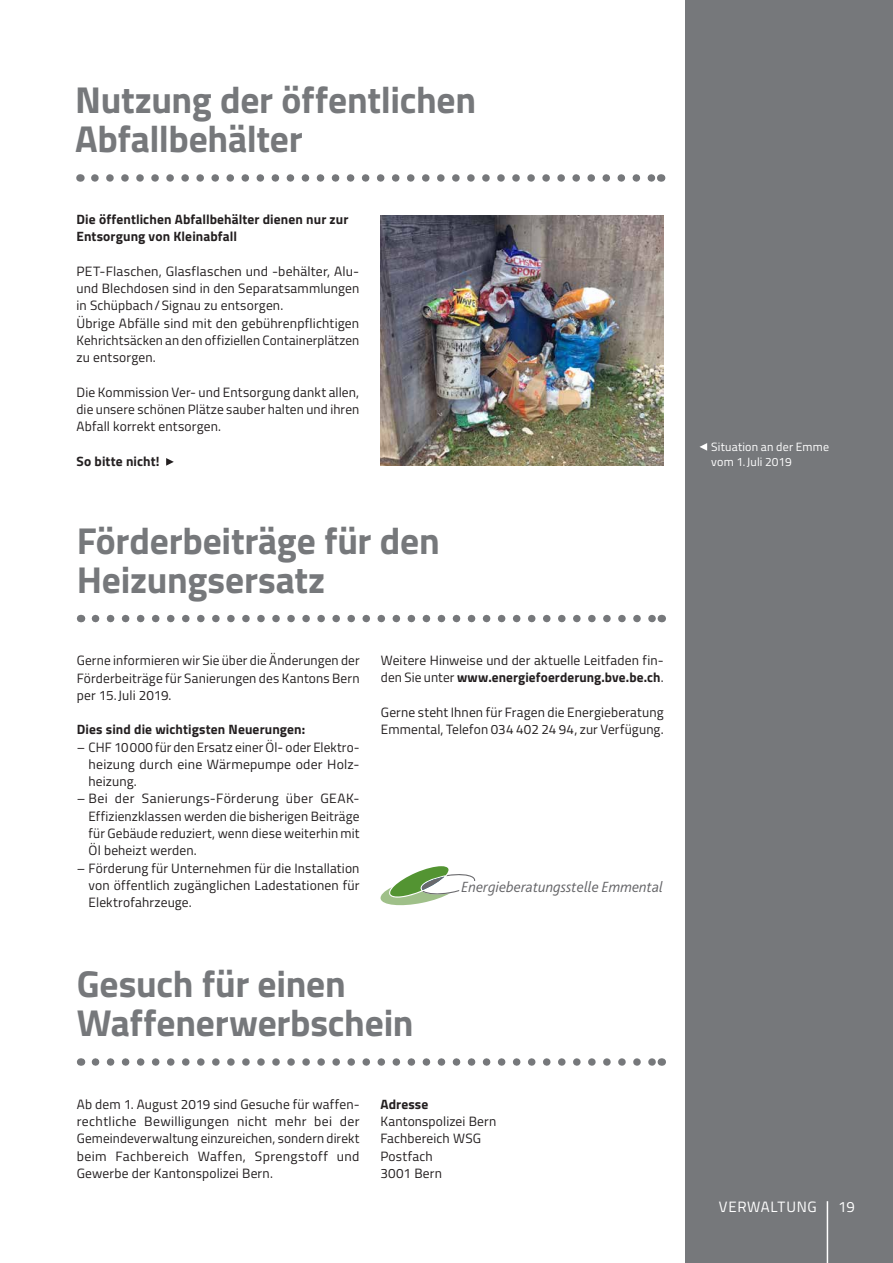
<style>
.page{position:relative;width:893px;height:1263px;background:#fff}
.page>*{position:absolute;margin:0;border:0;box-sizing:border-box;transform-origin:0 0}
.t1{font:700 37.5px/39px "Titillium";letter-spacing:-.005em;color:#76787b}
.t2{font:italic 300 15.45px "Bliss 2";color:#636366}
.t3{font:15px "Titillium";letter-spacing:.045em;color:#fff}
.t4{font:13.5px/17.2px "Titillium";letter-spacing:.01em;color:#231f20}
.t5{font:700 13.5px/17.2px "Titillium";letter-spacing:.01em;color:#231f20}
.t6{font:12px/15px "Titillium";letter-spacing:.015em;color:#fff}
.s1{font-weight:700}
.s2{color:#69696c}
</style>
<div class="page">
<div style="left:686px;top:0;width:207px;height:1263px;background:#76787b"></div>
<svg style="left:95px;top:174px;width:558px;height:8px"></svg>
<svg style="left:166px;top:458px;width:8px;height:8px"></svg>
<svg style="left:95px;top:615px;width:559px;height:7px"></svg>
<svg style="left:95px;top:1058px;width:559px;height:8px"></svg>
<svg style="left:699px;top:443px;width:8px;height:8px"></svg>
<img style="left:381px;top:215px;width:282px;height:251px">
<svg style="left:380px;top:866px;width:95px;height:40px"></svg>
<hr style="left:827px;top:1201px;width:1px;height:62px;background:#fff">
<h1 class="t1" style="left:75px;top:79px;width:403px">Nutzung der öffentlichen<br>Abfallbehälter</h1>
<p class="t5" style="left:77px;top:210px;width:273px">Die öffentlichen Abfallbehälter dienen nur zur<br>Entsorgung von Kleinabfall</p>
<p class="t4" style="left:77px;top:262px;width:284px">PET-Flaschen, Glasflaschen und -behälter, Alu&shy;und Blechdosen sind in den Separatsammlungen in Schüpbach/Signau zu entsorgen.<br>Übrige Abfälle sind mit den gebührenpflichtigen Kehrichtsäcken an den offiziellen Containerplätzen zu entsorgen.</p>
<p class="t4" style="left:77px;top:383px;width:284px;text-align:justify">Die Kommission Ver- und Entsorgung dankt allen, die unsere schönen Plätze sauber halten und ihren Abfall korrekt entsorgen.</p>
<p class="t5" style="left:77px;top:452px;width:85px">So bitte nicht!</p>
<h1 class="t1" style="left:77px;top:519px;width:364px">Förderbeiträge für den<br>Heizungsersatz</h1>
<p class="t4" style="left:77px;top:651px;width:284px;text-align:justify">Gerne informieren wir Sie über die Änderungen der Förderbeiträge für Sanierungen des Kantons Bern per 15.Juli 2019.</p>
<p class="t5" style="left:77px;top:720px;width:230px">Dies sind die wichtigsten Neuerungen:</p>
<p class="t4" style="left:89px;top:738px;width:272px;text-align:justify;text-indent:-12px">– CHF 10000 für den Ersatz einer Öl- oder Elektro&shy;heizung durch eine Wärmepumpe oder Holz&shy;heizung.</p>
<p class="t4" style="left:89px;top:789px;width:273px;text-indent:-12px">– Bei der Sanierungs-Förderung über GEAK-- Effizienzklassen werden die bisherigen Beiträge für Gebäude reduziert, wenn diese weiterhin mit Öl beheizt werden.</p>
<p class="t4" style="left:89px;top:858px;width:272px;text-align:justify;text-indent:-12px">– Förderung für Unternehmen für die Installation von öffentlich zugänglichen Ladestationen für Elektrofahrzeuge.</p>
<p class="t4" style="left:381px;top:651px;width:284px">Weitere Hinweise und der aktuelle Leitfaden fin&shy;den Sie unter <span class="s1">www.energiefoerderung.bve.be.ch</span>.</p>
<p class="t4" style="left:381px;top:702px;width:284px">Gerne steht Ihnen für Fragen die Energieberatung<br>Emmental, Telefon 034 402 24 94, zur Verfügung.</p>
<p class="t2" style="left:462px;top:877px;width:203px">Ene<span class="s2">rg</span>ieberatungsstelle Emmental</p>
<h1 class="t1" style="left:77px;top:963px;width:338px">Gesuch für einen<br>Waffenerwerbschein</h1>
<p class="t4" style="left:77px;top:1095px;width:284px;text-align:justify">Ab dem 1. August 2019 sind Gesuche für waffen&shy;rechtliche Bewilligungen nicht mehr bei der Gemeindeverwaltung einzureichen, sondern direkt beim Fachbereich Waffen, Sprengstoff und Gewerbe der Kantonspolizei Bern.</p>
<p class="t5" style="left:380px;top:1095px;width:49px">Adresse</p>
<p class="t4" style="left:380px;top:1112px;width:117px">Kantonspolizei Bern<br>Fachbereich WSG<br>Postfach<br>3001 Bern</p>
<p class="t6" style="left:711px;top:438px;width:119px">Situation an der Emme vom 1.Juli 2019</p>
<p class="t3" style="left:719px;top:1195px;width:99px">VERWALTUNG</p>
<p class="t3" style="left:838px;top:1195px;width:18px">19</p>
</div>
